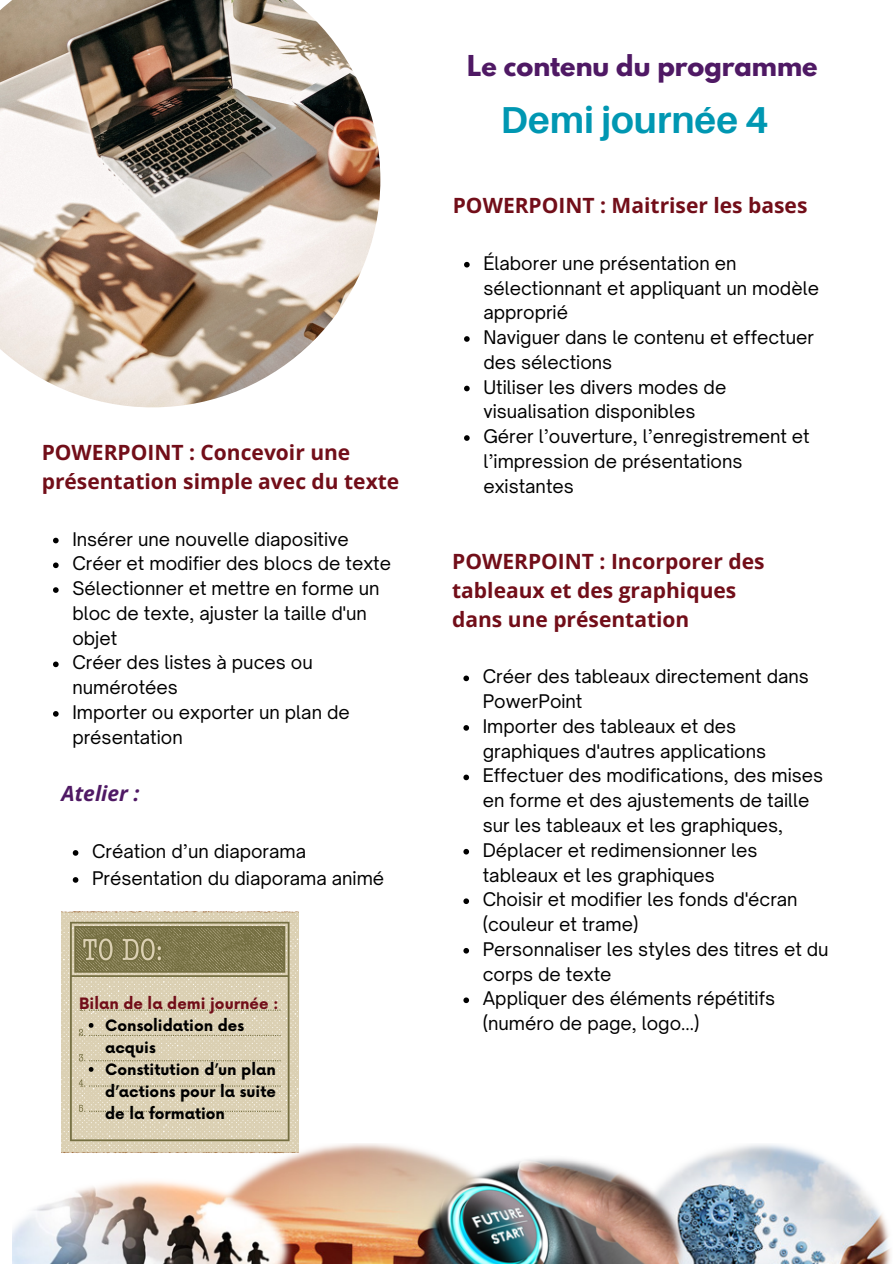
<style>
.page{position:relative;width:894px;height:1264px;background:#fff}
.page>*{position:absolute;margin:0;border:0;box-sizing:border-box;transform-origin:0 0}
.t1{font:700 37.5px "Aileron";color:#0097b2}
.t2{font:700 25.5px "League Spartan";color:#4f1964}
.t3{font:700 21px/29.2px "Open Sans";color:#720e19}
.t4{font:italic 700 21px "Open Sans";color:#4f1964}
.t5{font:18px/24.8px "Open Sauce One";color:#000}
.t6{font:700 15.3px/22px "Now";color:#000}
.t7{font:700 15.3px "Now";color:#720e19}
</style>
<div class="page">
<img style="left:0;top:0;width:380px;height:407px">
<img style="left:13px;top:1143px;width:878px;height:120px">
<svg style="left:464px;top:262px;width:5px;height:5px"></svg>
<svg style="left:464px;top:336px;width:5px;height:6px"></svg>
<svg style="left:464px;top:386px;width:5px;height:5px"></svg>
<svg style="left:464px;top:435px;width:5px;height:6px"></svg>
<svg style="left:53px;top:537px;width:6px;height:6px"></svg>
<svg style="left:53px;top:562px;width:6px;height:6px"></svg>
<svg style="left:53px;top:587px;width:6px;height:6px"></svg>
<svg style="left:53px;top:661px;width:6px;height:6px"></svg>
<svg style="left:53px;top:711px;width:6px;height:5px"></svg>
<svg style="left:463px;top:675px;width:6px;height:6px"></svg>
<svg style="left:463px;top:725px;width:6px;height:5px"></svg>
<svg style="left:463px;top:774px;width:6px;height:6px"></svg>
<svg style="left:463px;top:848px;width:6px;height:6px"></svg>
<svg style="left:463px;top:898px;width:6px;height:6px"></svg>
<svg style="left:463px;top:948px;width:6px;height:5px"></svg>
<svg style="left:463px;top:997px;width:6px;height:6px"></svg>
<svg style="left:61px;top:913px;width:237px;height:238px;background:#dcd1b5"></svg>
<svg style="left:70px;top:921px;width:219px;height:220px;background:#ccc3a5"></svg>
<svg style="left:76px;top:927px;width:207px;height:43px;background:#847d52"></svg>
<svg style="left:79px;top:1003px;width:201px;height:108px;background:#dad0b4"></svg>
<svg style="left:73px;top:850px;width:5px;height:5px"></svg>
<svg style="left:73px;top:877px;width:5px;height:5px"></svg>
<p class="t3" style="left:42px;top:437px;width:359px">POWERPOINT : Concevoir une présentation simple avec du texte</p>
<p class="t5" style="left:72px;top:526px;width:278px">Insérer une nouvelle diapositive</p>
<p class="t5" style="left:72px;top:551px;width:320px">Créer et modifier des blocs de texte</p>
<p class="t5" style="left:72px;top:576px;width:308px">Sélectionner et mettre en forme un bloc de texte, ajuster la taille d'un objet</p>
<p class="t5" style="left:72px;top:650px;width:242px">Créer des listes à puces ou numérotées</p>
<h3 class="t5" style="left:72px;top:699px;width:279px">Importer ou exporter un plan de présentation</h3>
<h4 class="t4" style="left:61px;top:778px;width:79px">Atelier :</h4>
<p class="t5" style="left:92px;top:838px;width:215px">Création d’un diaporama</p>
<p class="t5" style="left:92px;top:865px;width:293px">Présentation du diaporama animé</p>
<p class="t7" style="left:79px;top:994px;width:201px">Bilan de la demi journée :</p>
<p class="t6" style="left:105px;top:1015px;width:140px">Consolidation des acquis</p>
<p class="t6" style="left:105px;top:1059px;width:172px;text-align:justify">Constitution d’un plan d’actions pour la suite de la formation</p>
<h3 class="t2" style="left:467px;top:53px;width:352px">Le contenu du programme</h3>
<h1 class="t1" style="left:500px;top:96px;width:269px">Demi journée 4</h1>
<p class="t3" style="left:452px;top:191px;width:356px">POWERPOINT : Maitriser les bases</p>
<p class="t5" style="left:483px;top:250px;width:337px">Élaborer une présentation en sélectionnant et appliquant un modèle approprié</p>
<p class="t5" style="left:483px;top:325px;width:332px">Naviguer dans le contenu et effectuer des sélections</p>
<p class="t5" style="left:483px;top:374px;width:244px">Utiliser les divers modes de visualisation disponibles</p>
<h3 class="t5" style="left:483px;top:424px;width:328px">Gérer l’ouverture, l’enregistrement et l’impression de présentations existantes</h3>
<p class="t3" style="left:452px;top:546px;width:314px">POWERPOINT : Incorporer des tableaux et des graphiques dans une présentation</p>
<p class="t5" style="left:482px;top:664px;width:327px">Créer des tableaux directement dans<br>PowerPoint</p>
<p class="t5" style="left:482px;top:713px;width:285px">Importer des tableaux et des graphiques d'autres applications</p>
<p class="t5" style="left:482px;top:763px;width:342px">Effectuer des modifications, des mises en forme et des ajustements de taille sur les tableaux et les graphiques,</p>
<p class="t5" style="left:482px;top:837px;width:276px">Déplacer et redimensionner les tableaux et les graphiques</p>
<p class="t5" style="left:482px;top:887px;width:316px">Choisir et modifier les fonds d'écran (couleur et trame)</p>
<p class="t5" style="left:482px;top:936px;width:347px">Personnaliser les styles des titres et du corps de texte</p>
<h3 class="t5" style="left:482px;top:986px;width:294px">Appliquer des éléments répétitifs (numéro de page, logo...)</h3>
</div>
